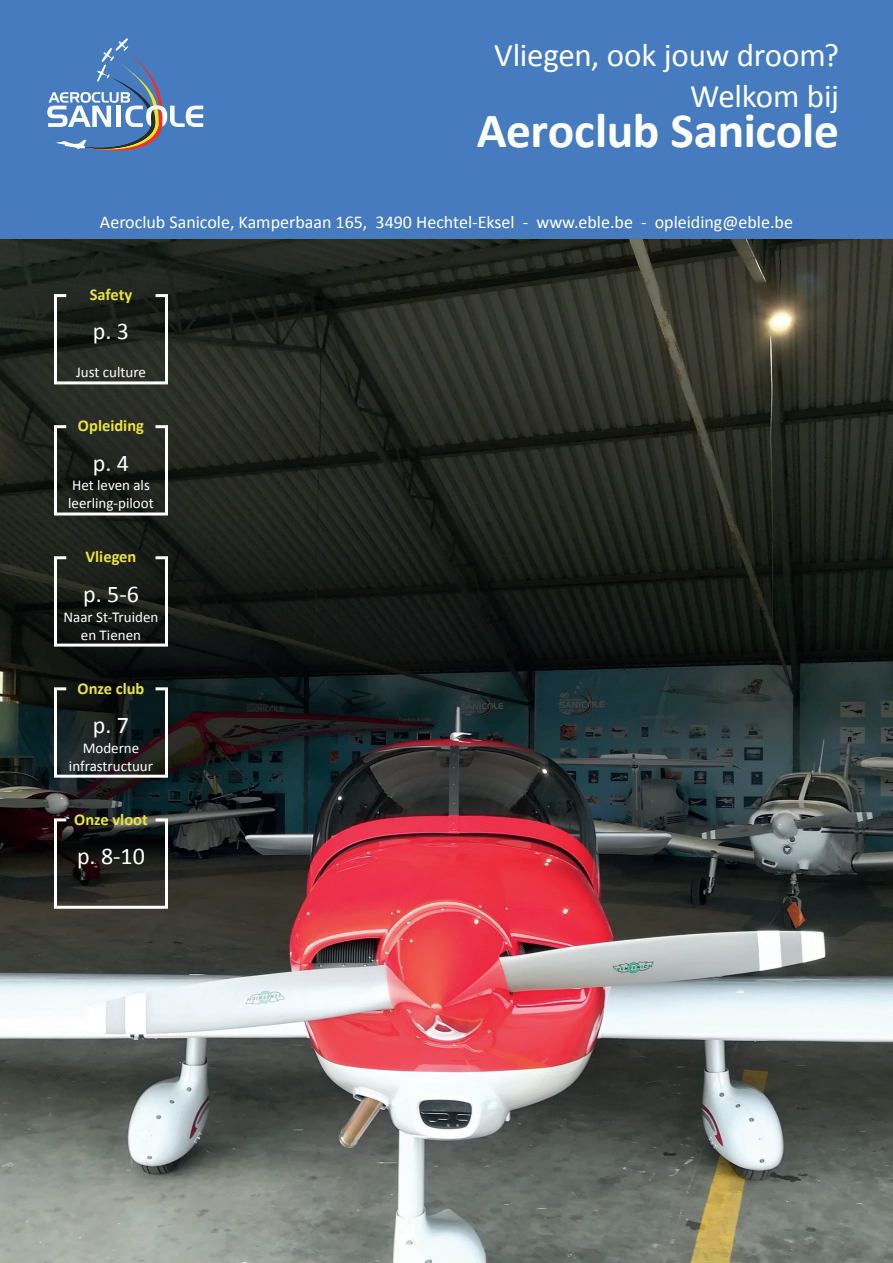
<style>
.page{position:relative;width:893px;height:1263px;background:#467cbf}
.page>*{position:absolute;margin:0;border:0;box-sizing:border-box;transform-origin:0 0}
.t1{font:700 49.5px "Calibri";letter-spacing:-.01em;color:#fff}
.t2{font:33px/40.5px "Calibri";letter-spacing:-.01em;color:#fff;text-align:right}
.t3{font:24px "Calibri";color:#fff}
.t4{font:18px "Calibri";color:#fff}
.t5{font:700 16.5px "Calibri";color:#eae441}
.t6{font:15px/18px "Calibri";color:#fff;text-align:center}
</style>
<div class="page">
<img style="left:0;top:239px;width:893px;height:1024px">
<svg style="left:47px;top:38px;width:156px;height:112px"></svg>
<svg style="left:53px;top:293px;width:116px;height:93px;background:#333731"></svg>
<svg style="left:53px;top:424px;width:116px;height:93px;background:#30332e"></svg>
<svg style="left:53px;top:555px;width:116px;height:93px;background:#2b2e2a"></svg>
<svg style="left:53px;top:686px;width:116px;height:93px;background:#2a3030"></svg>
<svg style="left:53px;top:817px;width:116px;height:93px;background:#333230"></svg>
<h2 class="t2" style="left:494px;top:35px;width:346px">Vliegen, ook jouw droom?<br>Welkom bij</h2>
<h1 class="t1" style="left:477px;top:99px;width:364px">Aeroclub Sanicole</h1>
<p class="t4" style="left:100px;top:211px;width:694px">Aeroclub Sanicole, Kamperbaan 165, 3490 Hechtel-Eksel - www.eble.be - opleiding@eble.be</p>
<p class="t5" style="left:90px;top:284px;width:44px">Safety</p>
<h3 class="t3" style="left:93px;top:316px;width:38px">p. 3</h3>
<p class="t6" style="left:76px;top:363px;width:71px">Just culture</p>
<p class="t5" style="left:78px;top:415px;width:68px">Opleiding</p>
<h3 class="t3" style="left:93px;top:447px;width:38px">p. 4</h3>
<p class="t6" style="left:68px;top:477px;width:87px;text-align:left">Het leven als leerling-piloot</p>
<p class="t5" style="left:86px;top:546px;width:52px">Vliegen</p>
<h3 class="t3" style="left:83px;top:579px;width:57px">p. 5-6</h3>
<p class="t6" style="left:64px;top:608px;width:96px">Naar St-Truiden en Tienen</p>
<p class="t5" style="left:78px;top:677px;width:68px">Onze club</p>
<h3 class="t3" style="left:93px;top:710px;width:38px">p. 7</h3>
<p class="t6" style="left:69px;top:739px;width:86px">Moderne infrastructuur</p>
<p class="t5" style="left:74px;top:808px;width:75px">Onze vloot</p>
<h3 class="t3" style="left:77px;top:841px;width:69px">p. 8-10</h3>
</div>
